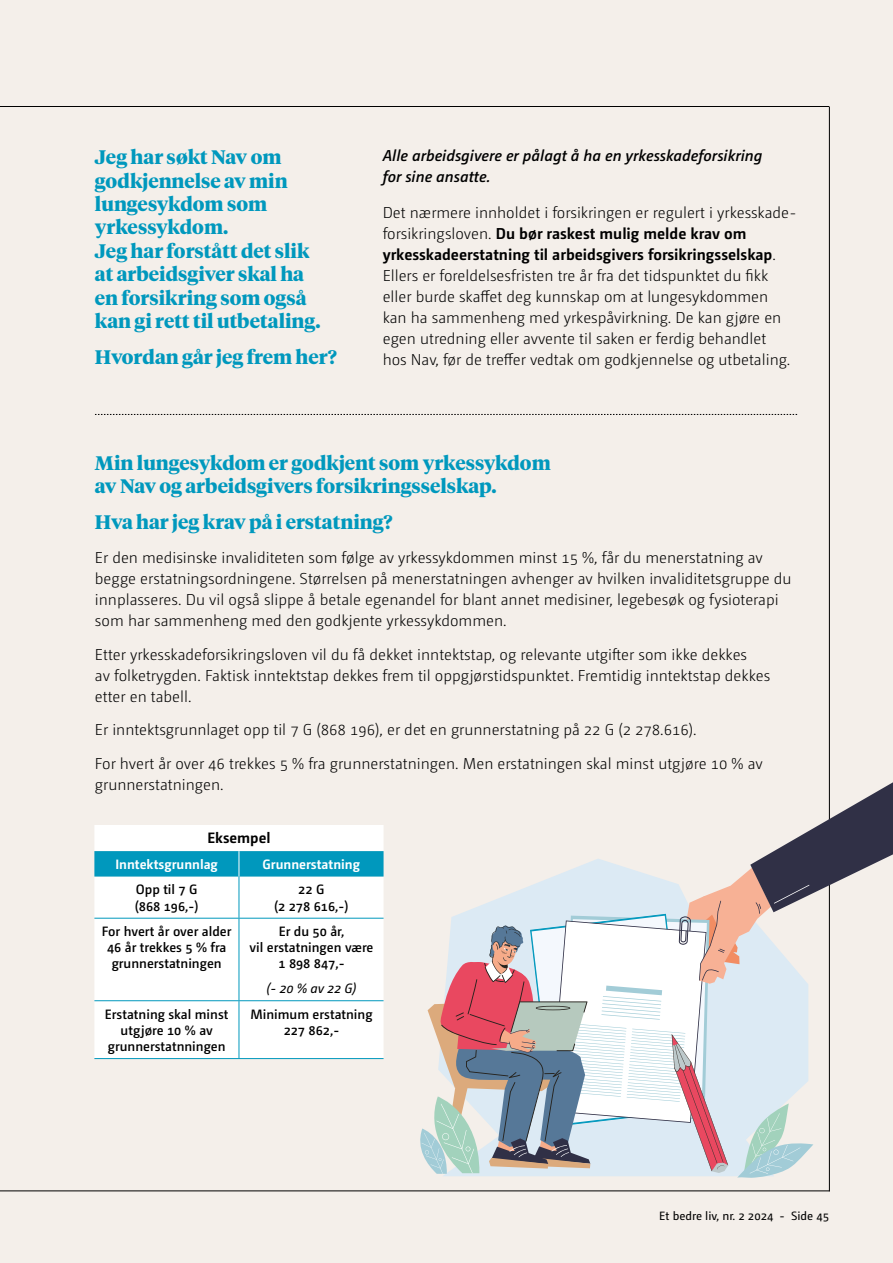
<style>
.page{position:relative;width:893px;height:1263px;background:#f4efea}
.page>*{position:absolute;margin:0;border:0;box-sizing:border-box;transform-origin:0 0}
.t1{font:700 19.5px/23.4px "Tiempos Headline";color:#0098bd}
.t2{font:300 15.75px/21px "Camingo Dos Pro";color:#000}
.t3{font:italic 600 15.75px/21px "Camingo Dos Pro";color:#000}
.t4{font:700 15px "Camingo Dos Pro";color:#000}
.t5{font:600 13.5px/16.2px "Camingo Dos Pro";color:#000;text-align:center}
.t6{font:700 13.5px "Camingo Dos Pro";color:#fff}
.t7{font:italic 13.5px "Camingo Dos Pro";color:#000}
.t8{font:12px "Camingo Dos Pro";color:#000}
.s1{font-weight:700}
</style>
<div class="page">
<hr style="left:0;top:106px;width:829px;height:1px;background:#000">
<hr style="left:829px;top:107px;width:1px;height:1084px;background:#000">
<hr style="left:0;top:1190px;width:830px;height:1px;background:#000">
<svg style="left:95px;top:414px;width:702px;height:1px"></svg>
<div style="left:94px;top:825px;width:290px;height:233px;background:#fff"></div>
<div style="left:94px;top:851px;width:290px;height:25px;background:#0098bd"></div>
<hr style="left:239px;top:876px;width:1px;height:42px;background:#0098bd">
<hr style="left:94px;top:918px;width:145px;height:1px;background:#0098bd">
<hr style="left:239px;top:918px;width:145px;height:1px;background:#0098bd">
<hr style="left:239px;top:918px;width:1px;height:82px;background:#0098bd">
<hr style="left:94px;top:1000px;width:145px;height:1px;background:#0098bd">
<hr style="left:239px;top:1000px;width:145px;height:1px;background:#0098bd">
<hr style="left:239px;top:1001px;width:1px;height:57px;background:#0098bd">
<hr style="left:94px;top:1058px;width:145px;height:1px;background:#0098bd">
<hr style="left:239px;top:1058px;width:145px;height:1px;background:#0098bd">
<svg style="left:420px;top:777px;width:473px;height:401px"></svg>
<p class="t1" style="left:95px;top:145px;width:227px">Jeg har søkt Nav om godkjennelse av min lungesykdom som yrkessykdom.<br>Jeg har forstått det slik at arbeidsgiver skal ha en forsikring som også kan gi rett til utbetaling.</p>
<p class="t1" style="left:95px;top:345px;width:243px">Hvordan går jeg frem her?</p>
<p class="t3" style="left:383px;top:145px;width:381px">Alle arbeidsgivere er pålagt å ha en yrkesskadeforsikring for sine ansatte.</p>
<p class="t2" style="left:383px;top:202px;width:415px">Det nærmere innholdet i forsikringen er regulert i yrkesskade&shy;forsikringsloven. <span class="s1">Du bør raskest mulig melde krav om yrkesskadeerstatning til arbeidsgivers forsikringsselskap</span>.<br>Ellers er foreldelsesfristen tre år fra det tidspunktet du fikk eller burde skaffet deg kunnskap om at lungesykdommen<br>kan ha sammenheng med yrkespåvirkning. De kan gjøre en egen utredning eller avvente til saken er ferdig behandlet<br>hos Nav, før de treffer vedtak om godkjennelse og utbetaling.</p>
<p class="t1" style="left:95px;top:450px;width:457px">Min lungesykdom er godkjent som yrkessykdom av Nav og arbeidsgivers forsikringsselskap.</p>
<p class="t1" style="left:95px;top:510px;width:299px">Hva har jeg krav på i erstatning?</p>
<p class="t2" style="left:95px;top:547px;width:698px">Er den medisinske invaliditeten som følge av yrkessykdommen minst 15 %, får du menerstatning av begge erstatningsordningene. Størrelsen på menerstatningen avhenger av hvilken invaliditetsgruppe du innplasseres. Du vil også slippe å betale egenandel for blant annet medisiner, legebesøk og fysioterapi som har sammenheng med den godkjente yrkessykdommen.</p>
<p class="t2" style="left:95px;top:644px;width:677px">Etter yrkesskadeforsikringsloven vil du få dekket inntektstap, og relevante utgifter som ikke dekkes<br>av folketrygden. Faktisk inntektstap dekkes frem til oppgjørstidspunktet. Fremtidig inntektstap dekkes etter en tabell.</p>
<p class="t2" style="left:95px;top:713px;width:669px;line-height:33.8px">Er inntektsgrunnlaget opp til 7 G (868 196), er det en grunnerstatning på 22 G (2 278.616).<br>For hvert år over 46 trekkes 5 % fra grunnerstatningen. Men erstatningen skal minst utgjøre 10 % av</p>
<p class="t2" style="left:95px;top:774px;width:130px">grunnerstatningen.</p>
<p class="t4" style="left:207px;top:828px;width:65px">Eksempel</p>
<p class="t6" style="left:115px;top:856px;width:104px">Inntektsgrunnlag</p>
<p class="t6" style="left:263px;top:856px;width:99px">Grunnerstatning</p>
<p class="t5" style="left:135px;top:881px;width:65px;text-align:left">Opp til 7 G (868 196,-)</p>
<p class="t5" style="left:274px;top:881px;width:76px">22 G<br>(2 278 616,-)</p>
<p class="t5" style="left:102px;top:923px;width:131px">For hvert år over alder<br>46 år trekkes 5 % fra grunnerstatningen</p>
<p class="t5" style="left:250px;top:923px;width:125px">Er du 50 år,<br>vil erstatningen være<br>1 898 847,-</p>
<p class="t7" style="left:267px;top:980px;width:91px">(- 20 % av 22 G)</p>
<p class="t5" style="left:105px;top:1005px;width:125px">Erstatning skal minst utgjøre 10 % av grunnerstatnningen</p>
<p class="t5" style="left:250px;top:1005px;width:124px">Minimum erstatning<br>227 862,-</p>
<p class="t8" style="left:659px;top:1209px;width:171px">Et bedre liv, nr. 2 2024 - Side 45</p>
</div>
